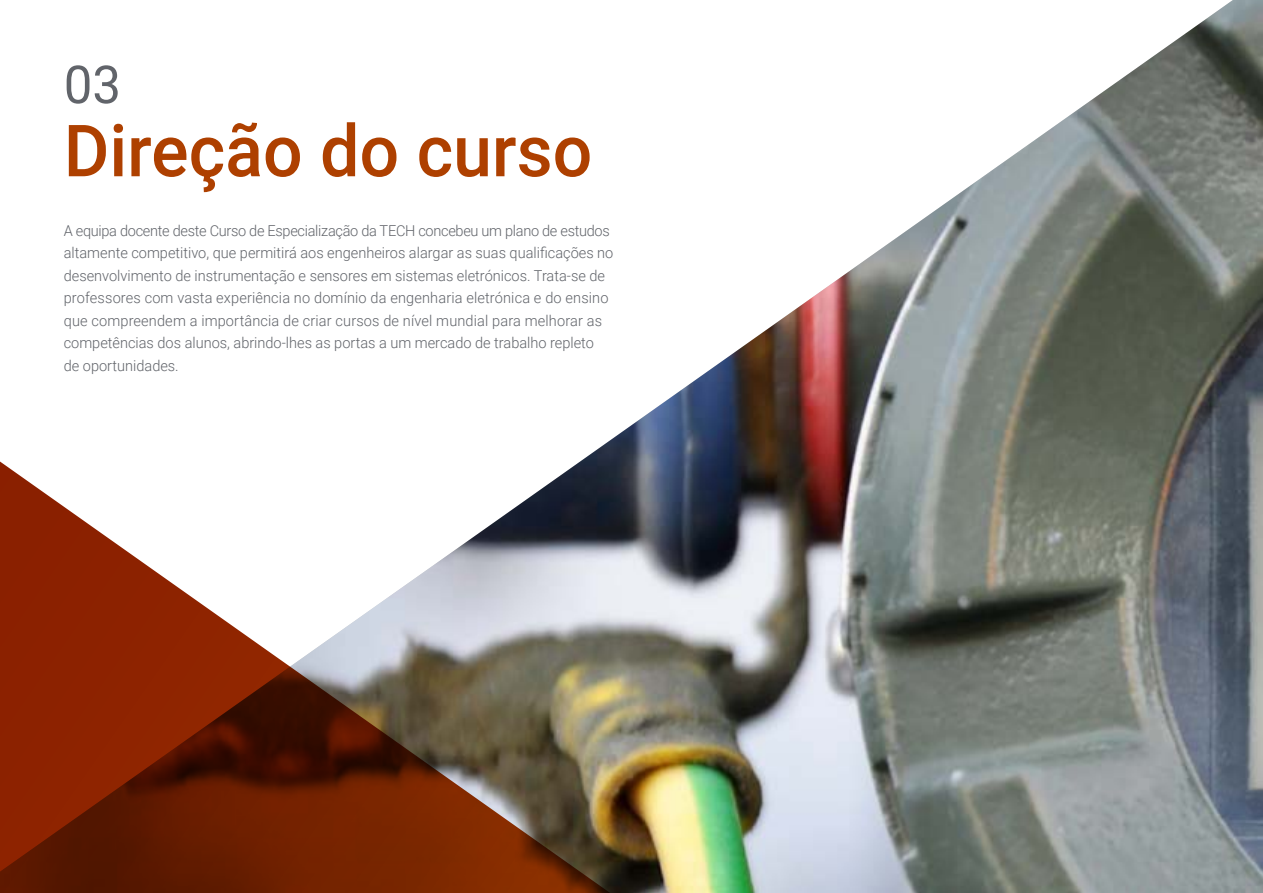
<style>
.page{position:relative;width:1263px;height:893px;background:#fff}
.page>*{position:absolute;margin:0;border:0;box-sizing:border-box;transform-origin:0 0}
.t1{font:500 72px "Roboto";color:#ae4000}
.t2{font:52.5px "Roboto";color:#61646a}
.t3{font:300 15px/22.5px "Roboto";color:#61646a}
</style>
<div class="page">
<img style="left:602px;top:0;width:661px;height:893px">
<svg style="left:0;top:446px;width:640px;height:447px"></svg>
<h2 class="t2" style="left:64px;top:48px;width:59px">03</h2>
<h1 class="t1" style="left:64px;top:100px;width:530px">Direção do curso</h1>
<p class="t3" style="left:64px;top:218px;width:551px">A equipa docente deste Curso de Especialização da TECH concebeu um plano de estudos altamente competitivo, que permitirá aos engenheiros alargar as suas qualificações no desenvolvimento de instrumentação e sensores em sistemas eletrónicos. Trata-se de professores com vasta experiência no domínio da engenharia eletrónica e do ensino que compreendem a importância de criar cursos de nível mundial para melhorar as competências dos alunos, abrindo-lhes as portas a um mercado de trabalho repleto<br>de oportunidades.</p>
</div>
